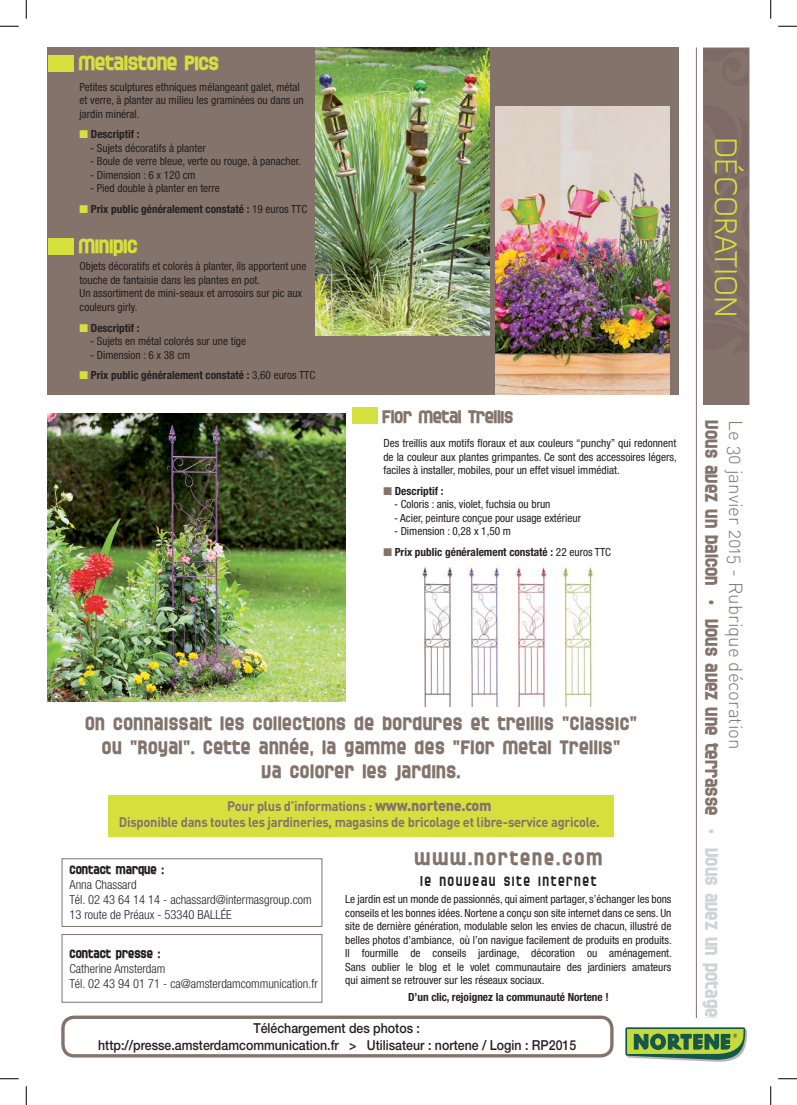
<style>
.page{position:relative;width:797px;height:1105px;background:#fff}
.page>*{position:absolute;margin:0;border:0;box-sizing:border-box;transform-origin:0 0}
.t1{font:300 31.25px "Diavlo";color:#d6e03d}
.t2{font:700 21.25px "SF Speedwaystar";letter-spacing:-.02em;color:#d6e03d}
.t3{font:700 20px/24px "SF Speedwaystar";letter-spacing:.025em;color:#83736b;text-align:center}
.t4{font:700 20px "SF Speedwaystar";letter-spacing:.1em;color:#83736b}
.t5{font:700 18.75px "SF Speedwaystar";color:#83736b}
.t6{font:18.75px "DIN Light Alternate";color:#83736b}
.t7{font:700 18.75px "SF Speedwaystar";color:#d1d3d4}
.t8{font:700 18.75px "SF Speedwaystar";letter-spacing:-.02em;color:#83736b}
.t9{font:15px "SF Speedwaystar Condensed";letter-spacing:.1em;color:#231f20}
.t10{font:500 13.75px/16.5px "Helvetica Neue";color:#231f20;text-align:center;scale:.9 1}
.t11{font:700 13.62px/16.4px "DIN";letter-spacing:-.02em;color:#83736b;text-align:center;scale:.94 1}
.t12{font:300 condensed 12.5px/15px "Helvetica Neue";color:#231f20}
.t13{font:700 12.5px "SF Speedwaystar";color:#231f20}
.t14{font:condensed 11.25px/13.5px "Helvetica Neue";color:#231f20}
.t15{font:700 condensed 11.25px "Helvetica Neue";color:#231f20}
.s1{color:#d6e03d}
.s2{font-weight:400}
.s3{color:#83736b}
.s4{font-weight:900;font-size:15.12px}
</style>
<div class="page">
<div style="left:48px;top:48px;width:630px;height:347px;background:#83736b"></div>
<div style="left:703px;top:48px;width:45px;height:356px;background:#83736b"></div>
<div style="left:703px;top:48px;width:46px;height:357px;border:1px solid #83736b"></div>
<hr style="left:696px;top:48px;width:1px;height:1005px;background:#83736b">
<div style="left:48px;top:55px;width:26px;height:17px;background:#d6e03d"></div>
<div style="left:48px;top:238px;width:26px;height:17px;background:#d6e03d"></div>
<div style="left:352px;top:407px;width:25px;height:17px;background:#d6e03d"></div>
<img style="left:315px;top:48px;width:174px;height:287px">
<img style="left:495px;top:107px;width:174px;height:288px">
<img style="left:48px;top:413px;width:297px;height:288px">
<div style="left:613px;top:1018px;width:142px;height:47px;background:#fff"></div>
<svg style="left:625px;top:1027px;width:122px;height:35px;background:#7ca15b"></svg>
<div style="left:62px;top:934px;width:260px;height:68px;border:1px solid #83736b"></div>
<div style="left:62px;top:858px;width:260px;height:69px;border:1px solid #83736b"></div>
<img style="left:422px;top:567px;width:31px;height:140px">
<img style="left:469px;top:567px;width:30px;height:140px">
<img style="left:515px;top:567px;width:32px;height:140px">
<img style="left:561px;top:566px;width:33px;height:141px">
<div style="left:108px;top:795px;width:505px;height:42px;background:#d6e03d"></div>
<div style="left:61px;top:1015px;width:552px;height:42px;border:3px solid #83736b;border-radius:11px"></div>
<svg style="left:0;top:25px;width:19px;height:2px"></svg>
<svg style="left:778px;top:25px;width:19px;height:2px"></svg>
<svg style="left:0;top:1078px;width:19px;height:1px"></svg>
<svg style="left:778px;top:1078px;width:19px;height:1px"></svg>
<svg style="left:25px;top:0;width:2px;height:19px"></svg>
<svg style="left:25px;top:1086px;width:2px;height:19px"></svg>
<svg style="left:770px;top:0;width:1px;height:19px"></svg>
<svg style="left:770px;top:1086px;width:1px;height:19px"></svg>
<h2 class="t2" style="left:78px;top:51px;width:142px">METALSTONE PICS</h2>
<p class="t14" style="left:80px;top:80px;width:225px">Petites sculptures ethniques mélangeant galet, métal et verre, à planter au milieu les graminées ou dans un jardin minéral.</p>
<p class="t15" style="left:80px;top:127px;width:62px"><span class="s1">■</span> Descriptif :</p>
<p class="t14" style="left:90px;top:141px;width:117px">- Sujets décoratifs à planter</p>
<p class="t14" style="left:90px;top:154px;width:212px">- Boule de verre bleue, verte ou rouge, à panacher.</p>
<p class="t14" style="left:90px;top:168px;width:107px">- Dimension : 6 x 120 cm</p>
<p class="t14" style="left:90px;top:181px;width:131px">- Pied double à planter en terre</p>
<p class="t15" style="left:80px;top:202px;width:229px"><span class="s1">■</span> Prix public généralement constaté : <span class="s2">19 euros TTC</span></p>
<h2 class="t2" style="left:78px;top:234px;width:61px">MINIPIC</h2>
<p class="t14" style="left:80px;top:260px;width:228px">Objets décoratifs et colorés à planter, ils apportent une touche de fantaisie dans les plantes en pot.<br>Un assortiment de mini-seaux et arrosoirs sur pic aux couleurs girly.</p>
<p class="t15" style="left:80px;top:321px;width:62px"><span class="s1">■</span> Descriptif :</p>
<p class="t14" style="left:90px;top:334px;width:157px">- Sujets en métal colorés sur une tige</p>
<p class="t14" style="left:90px;top:348px;width:102px">- Dimension : 6 x 38 cm</p>
<p class="t15" style="left:80px;top:368px;width:237px"><span class="s1">■</span> Prix public généralement constaté : <span class="s2">3,60 euros TTC</span></p>
<h3 class="t8" style="left:382px;top:406px;width:133px">FLOR METAL TRELLIS</h3>
<p class="t14" style="left:383px;top:436px;width:295px;text-align:justify">Des treillis aux motifs floraux et aux couleurs “punchy” qui redonnent de la couleur aux plantes grimpantes. Ce sont des accessoires légers, faciles à installer, mobiles, pour un effet visuel immédiat.</p>
<p class="t15" style="left:383px;top:484px;width:62px"><span class="s3">■</span> Descriptif :</p>
<p class="t14" style="left:394px;top:497px;width:158px">- Coloris : anis, violet, fuchsia ou brun</p>
<p class="t14" style="left:394px;top:511px;width:188px">- Acier, peinture conçue pour usage extérieur</p>
<p class="t14" style="left:394px;top:524px;width:118px">- Dimension : 0,28 x 1,50 m</p>
<p class="t15" style="left:383px;top:545px;width:229px"><span class="s3">■</span> Prix public généralement constaté : <span class="s2">22 euros TTC</span></p>
<h3 class="t3" style="left:85px;top:710px;width:553px">ON CONNAISSAIT LES COLLECTIONS DE BORDURES ET TREILLIS “CLASSIC”<br>OU “ROYAL”. CETTE ANNÉE, LA GAMME DES “FLOR METAL TRELLIS”<br>VA COLORER LES JARDINS.</h3>
<p class="t11" style="left:119px;top:797px;width:513px">Pour plus d’informations : <span class="s4">www.nortene.com<br></span>Disponible dans toutes les jardineries, magasins de bricolage et libre-service agricole.</p>
<p class="t13" style="left:69px;top:863px;width:96px">CONTACT MARQUE :</p>
<p class="t12" style="left:69px;top:877px;width:244px">Anna Chassard<br>Tél. 02 43 64 14 14 - achassard@intermasgroup.com<br>13 route de Préaux - 53340 BALLÉE</p>
<p class="t13" style="left:69px;top:946px;width:92px">CONTACT PRESSE :</p>
<p class="t12" style="left:69px;top:961px;width:250px">Catherine Amsterdam<br>Tél. 02 43 94 01 71 - ca@amsterdamcommunication.fr</p>
<h3 class="t4" style="left:414px;top:847px;width:189px">WWW.NORTENE.COM</h3>
<h3 class="t9" style="left:420px;top:873px;width:178px">LE NOUVEAU SITE INTERNET</h3>
<p class="t14" style="left:345px;top:892px;width:328px;text-align:justify">Le jardin est un monde de passionnés, qui aiment partager, s’échanger les bons conseils et les bonnes idées. Nortene a conçu son site internet dans ce sens. Un site de dernière génération, modulable selon les envies de chacun, illustré de belles photos d’ambiance, où l’on navigue facilement de produits en produits.<br>Il fourmille de conseils jardinage, décoration ou aménagement.<br>Sans oublier le blog et le volet communautaire des jardiniers amateurs qui aiment se retrouver sur les réseaux sociaux.</p>
<p class="t15" style="left:408px;top:990px;width:202px">D’un clic, rejoignez la communauté Nortene !</p>
<p class="t10" style="left:98px;top:1020px;width:533px">Téléchargement des photos :<br>http://presse.amsterdamcommunication.fr &gt; Utilisateur : nortene / Login : RP2015</p>
<h1 class="t1" style="left:745px;top:137px;width:182px;rotate:90deg">DÉCORATION</h1>
<h3 class="t5" style="left:722px;top:420px;width:396px;rotate:90deg">VOUS AVEZ UN BALCON • VOUS AVEZ UNE TERRASSE</h3>
<h3 class="t6" style="left:747px;top:420px;width:330px;rotate:90deg">Le 30 janvier 2015 - Rubrique décoration</h3>
<h3 class="t7" style="left:722px;top:829px;width:199px;rotate:90deg">• VOUS AVEZ UN POTAGER</h3>
</div>
